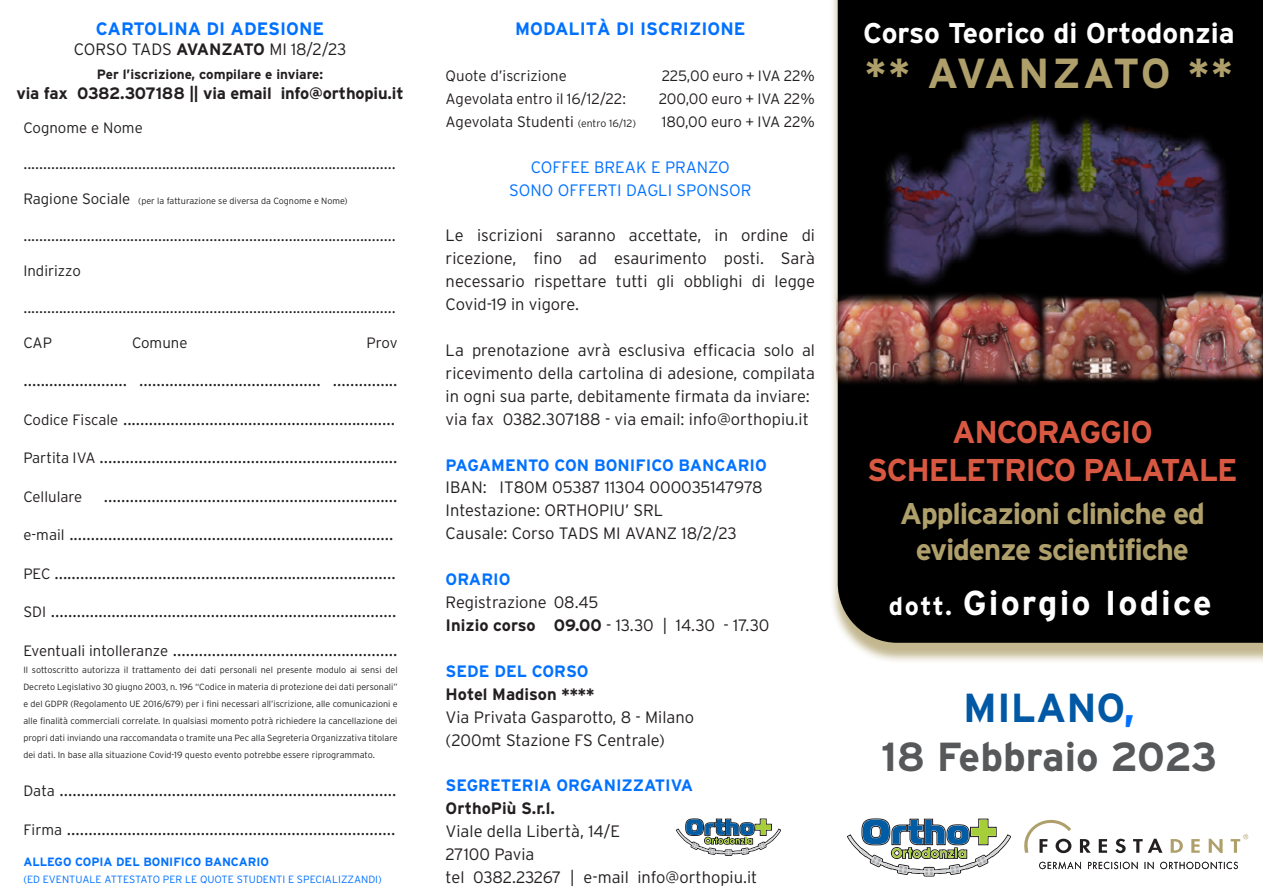
<style>
.page{position:relative;width:1263px;height:893px;background:#fff}
.page>*{position:absolute;margin:0;border:0;box-sizing:border-box;transform-origin:0 0}
.t1{font:700 42px "Interstate";letter-spacing:.025em;color:#af9f6b}
.t2{font:700 40.5px "Interstate";color:#57585a}
.t3{font:700 40.5px "Interstate";color:#0158a4}
.t4{font:700 34.5px "Interstate";letter-spacing:.06em;color:#fff}
.t5{font:700 31.5px "Interstate";letter-spacing:-.04em;color:#d95842}
.t6{font:700 30px/36px "Interstate";letter-spacing:-.04em;color:#af9f6b;text-align:center}
.t7{font:700 28.5px "Interstate";color:#fff}
.t8{font:300 18px/38.5px "Interstate";color:#231f20}
.t9{font:700 18px "Interstate";color:#0071ff}
.t10{font:300 16.5px/23px "Interstate";color:#231f20;text-align:justify}
.t11{font:700 16.5px "Interstate";letter-spacing:-.01em;color:#231f20}
.t12{font:700 16.5px "Interstate";color:#0071ff}
.t13{font:300 16.5px "Interstate";color:#0071ff}
.t14{font:300 15px "Interstate";color:#231f20}
.t15{font:300 15px "Interstate";letter-spacing:-.02em;color:#231f20}
.t16{font:700 13.5px "Interstate";color:#231f20}
.t17{font:700 12px "Interstate";color:#0071ff}
.t18{font:300 10.5px "Interstate";color:#0071ff}
.t19{font:300 9px/17px "Interstate";color:#231f20;text-align:justify}
.s1{font-weight:700}
.s2{font-size:15px}
.s3{font-size:10.5px}
.s4{font-size:25.5px}
.s5{color:#0071ff}
</style>
<div class="page">
<div style="left:829px;top:0;width:434px;height:664px;background:#af9f6b;opacity:.75"></div>
<div style="left:838px;top:0;width:425px;height:643px;background:#000"></div>
<svg style="left:847px;top:819px;width:164px;height:57px"></svg>
<svg style="left:1080px;top:839px;width:11px;height:14px"></svg>
<svg style="left:1099px;top:839px;width:8px;height:14px"></svg>
<svg style="left:1115px;top:839px;width:11px;height:14px"></svg>
<svg style="left:1133px;top:839px;width:29px;height:14px"></svg>
<svg style="left:1171px;top:839px;width:12px;height:14px"></svg>
<svg style="left:1191px;top:839px;width:9px;height:14px"></svg>
<svg style="left:1209px;top:839px;width:13px;height:14px"></svg>
<svg style="left:1230px;top:834px;width:18px;height:19px"></svg>
<svg style="left:1024px;top:820px;width:47px;height:33px"></svg>
<svg style="left:1039px;top:861px;width:199px;height:8px"></svg>
<svg style="left:676px;top:819px;width:105px;height:36px"></svg>
<img style="left:838px;top:82px;width:425px;height:210px">
<img style="left:836px;top:290px;width:95px;height:96px">
<img style="left:931px;top:290px;width:117px;height:97px">
<img style="left:1040px;top:292px;width:223px;height:91px">
<p class="t9" style="left:96px;top:19px;width:230px">CARTOLINA DI ADESIONE</p>
<p class="t10" style="left:74px;top:38px;width:274px">CORSO TADS <span class="s1">AVANZATO</span> MI 18/2/23</p>
<p class="t16" style="left:97px;top:67px;width:228px">Per l’iscrizione, compilare e inviare:</p>
<p class="t11" style="left:16px;top:84px;width:389px">via fax 0382.307188 || via email info@orthopiu.it</p>
<p class="t14" style="left:23px;top:119px;width:121px">Cognome e Nome</p>
<p class="t10" style="left:23px;top:152px;width:374px">..............................................................................................</p>
<p class="t19" style="left:23px;top:192px;width:326px"><span class="s2">Ragione Sociale</span> (per la fatturazione se diversa da Cognome e Nome)</p>
<p class="t10" style="left:23px;top:223px;width:374px">..............................................................................................</p>
<p class="t14" style="left:23px;top:262px;width:59px">Indirizzo</p>
<p class="t10" style="left:23px;top:295px;width:374px">..............................................................................................</p>
<p class="t14" style="left:23px;top:334px;width:30px">CAP</p>
<p class="t14" style="left:132px;top:334px;width:57px">Comune</p>
<p class="t14" style="left:367px;top:334px;width:33px">Prov</p>
<p class="t8" style="left:23px;top:360px;width:376px">........................ .......................................... ...............</p>
<p class="t8" style="left:23px;top:399px;width:373px"><span class="s2">Codice Fiscale</span> ...............................................................</p>
<p class="t8" style="left:23px;top:437px;width:376px"><span class="s2">Partita IVA</span> .....................................................................</p>
<p class="t8" style="left:23px;top:476px;width:376px"><span class="s2">Cellulare</span> .................................................................... <span class="s2">e-mail</span> ...........................................................................</p>
<p class="t8" style="left:23px;top:553px;width:374px"><span class="s2">PEC</span> ...............................................................................</p>
<p class="t8" style="left:23px;top:592px;width:375px"><span class="s2">SDI</span> ................................................................................</p>
<p class="t8" style="left:23px;top:630px;width:376px"><span class="s2">Eventuali intolleranze</span> ....................................................</p>
<p class="t19" style="left:23px;top:661px;width:376px">Il sottoscritto autorizza il trattamento dei dati personali nel presente modulo ai sensi del Decreto Legislativo 30 giugno 2003, n. 196 “Codice in materia di protezione dei dati personali” e del GDPR (Regolamento UE 2016/679) per i fini necessari all’iscrizione, alle comunicazioni e alle finalità commerciali correlate. In qualsiasi momento potrà richiedere la cancellazione dei propri dati inviando una raccomandata o tramite una Pec alla Segreteria Organizzativa titolare dei dati. In base alla situazione Covid-19 questo evento potrebbe essere riprogrammato.</p>
<p class="t8" style="left:23px;top:770px;width:375px"><span class="s2">Data</span> ..............................................................................</p>
<p class="t8" style="left:23px;top:809px;width:373px"><span class="s2">Firma</span> ............................................................................</p>
<p class="t17" style="left:23px;top:855px;width:247px">ALLEGO COPIA DEL BONIFICO BANCARIO</p>
<p class="t18" style="left:23px;top:873px;width:360px">(ED EVENTUALE ATTESTATO PER LE QUOTE STUDENTI E SPECIALIZZANDI)</p>
<p class="t9" style="left:515px;top:19px;width:232px">MODALITÀ DI ISCRIZIONE</p>
<p class="t14" style="left:446px;top:67px;width:123px">Quote d’iscrizione</p>
<p class="t15" style="left:662px;top:67px;width:155px">225,00 euro + IVA 22%</p>
<p class="t14" style="left:446px;top:90px;width:182px">Agevolata entro il 16/12/22:</p>
<p class="t14" style="left:659px;top:90px;width:158px">200,00 euro + IVA 22%</p>
<p class="t14" style="left:446px;top:113px;width:192px">Agevolata Studenti <span class="s3">(entro 16/12)</span></p>
<p class="t14" style="left:662px;top:113px;width:155px">180,00 euro + IVA 22%</p>
<p class="t13" style="left:531px;top:158px;width:201px">COFFEE BREAK E PRANZO</p>
<p class="t13" style="left:509px;top:180px;width:244px">SONO OFFERTI DAGLI SPONSOR</p>
<p class="t10" style="left:446px;top:224px;width:371px">Le iscrizioni saranno accettate, in ordine di ricezione, fino ad esaurimento posti. Sarà necessario rispettare tutti gli obblighi di legge Covid-19 in vigore.</p>
<p class="t10" style="left:446px;top:339px;width:371px">La prenotazione avrà esclusiva efficacia solo al ricevimento della cartolina di adesione, compilata in ogni sua parte, debitamente firmata da inviare:</p>
<p class="t10" style="left:446px;top:407px;width:365px">via fax 0382.307188 - via email: info@orthopiu.it</p>
<p class="t12" style="left:446px;top:456px;width:323px">PAGAMENTO CON BONIFICO BANCARIO</p>
<p class="t10" style="left:446px;top:476px;width:318px">IBAN: IT80M 05387 11304 000035147978</p>
<p class="t10" style="left:446px;top:499px;width:219px">Intestazione: ORTHOPIU’ SRL</p>
<p class="t10" style="left:446px;top:522px;width:293px">Causale: Corso TADS MI AVANZ 18/2/23</p>
<p class="t12" style="left:446px;top:570px;width:66px">ORARIO</p>
<p class="t10" style="left:446px;top:591px;width:154px">Registrazione 08.45</p>
<p class="t10" style="left:446px;top:614px;width:325px"><span class="s1">Inizio corso 09.00</span> - 13.30 | 14.30 - 17.30</p>
<p class="t12" style="left:446px;top:662px;width:145px">SEDE DEL CORSO</p>
<p class="t11" style="left:446px;top:685px;width:150px">Hotel Madison ****</p>
<p class="t10" style="left:446px;top:705px;width:250px">Via Privata Gasparotto, 8 - Milano</p>
<p class="t10" style="left:446px;top:728px;width:221px">(200mt Stazione FS Centrale)</p>
<p class="t12" style="left:446px;top:776px;width:249px">SEGRETERIA ORGANIZZATIVA</p>
<p class="t11" style="left:446px;top:799px;width:111px">OrthoPiù S.r.l.</p>
<p class="t10" style="left:446px;top:820px;width:176px">Viale della Libertà, 14/E</p>
<p class="t10" style="left:446px;top:843px;width:90px">27100 Pavia</p>
<p class="t10" style="left:446px;top:866px;width:313px">tel 0382.23267 | e-mail info@orthopiu.it</p>
<p class="t7" style="left:863px;top:17px;width:373px">Corso Teorico di Ortodonzia</p>
<p class="t1" style="left:865px;top:50px;width:369px">** AVANZATO **</p>
<p class="t5" style="left:952px;top:414px;width:202px">ANCORAGGIO</p>
<p class="t5" style="left:867px;top:452px;width:372px">SCHELETRICO PALATALE</p>
<p class="t6" style="left:900px;top:495px;width:307px">Applicazioni cliniche ed evidenze scientifiche</p>
<p class="t4" style="left:889px;top:583px;width:324px"><span class="s4">dott.</span> Giorgio Iodice</p>
<p class="t3" style="left:963px;top:685px;width:173px">MILANO<span class="s5">,</span></p>
<p class="t2" style="left:881px;top:734px;width:337px">18 Febbraio 2023</p>
</div>
